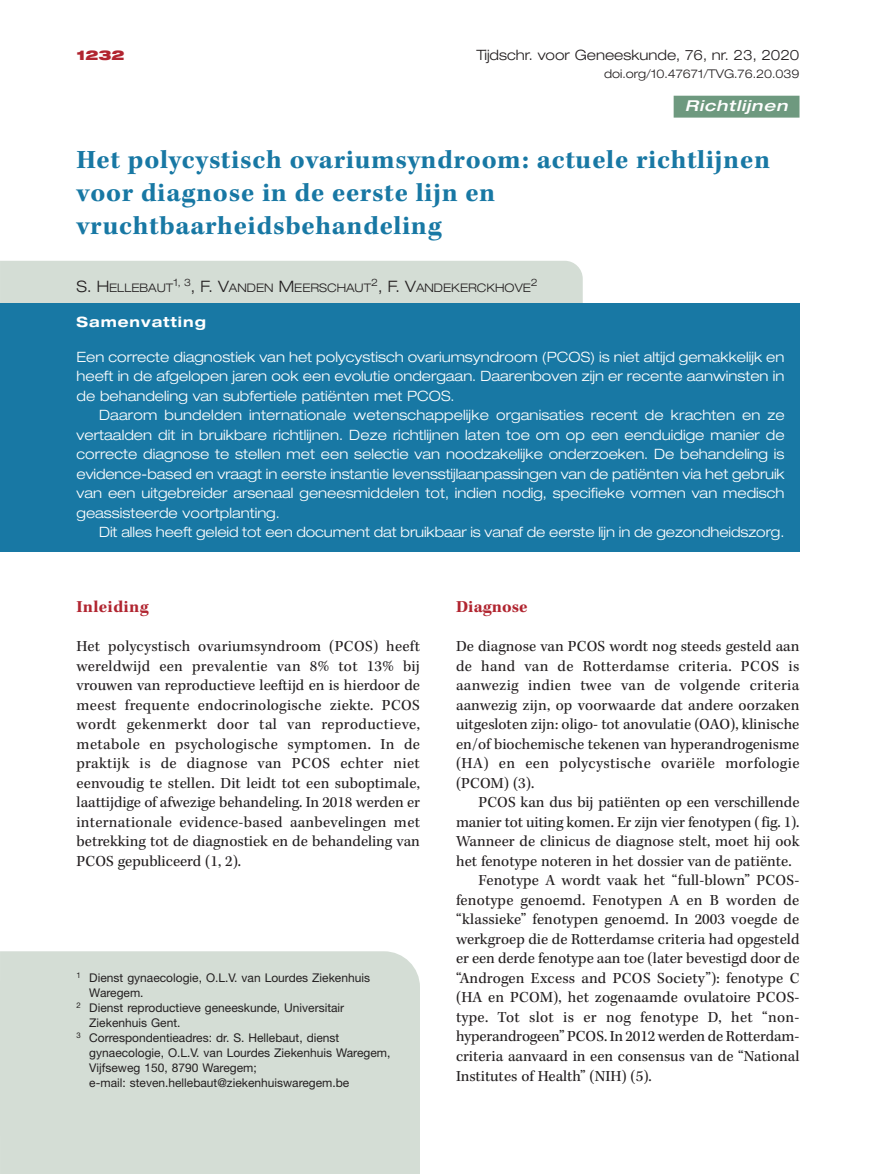
<style>
.page{position:relative;width:876px;height:1174px;background:#fff}
.page>*{position:absolute;margin:0;border:0;box-sizing:border-box;transform-origin:0 0}
.t1{font:700 27px/33px "Kepler Std";letter-spacing:.025em;color:#1878a4}
.t2{font:700 17.25px "Kepler Std";letter-spacing:.01em;color:#b12530}
.t3{font:15.75px/19.5px "Kepler Std";letter-spacing:.01em;color:#231f20;text-align:justify}
.t4{font:15.75px "Kepler Std";letter-spacing:-.01em;color:#231f20}
.t5{font:italic 500 expanded 15px "Helvetica Neue LT Std";letter-spacing:.05em;color:#fff;scale:1.1 1}
.t6{font:300 expanded 14.25px/19.5px "Helvetica Neue LT Std";color:#fff;text-align:justify}
.t7{font:300 expanded 14.25px "Helvetica Neue LT Std";color:#231f20}
.t8{font:700 expanded 14.25px "Helvetica Neue LT Std";letter-spacing:.07em;color:#fff}
.t9{font:900 expanded 13.5px "Helvetica Neue LT Std";color:#b12530}
.t10{font:12px "Helvetica Neue LT Std";color:#231f20}
.t11{font:300 expanded 12px "Helvetica Neue LT Std";color:#231f20}
.t12{font:300 expanded 11.85px "Helvetica Neue LT Std";color:#231f20}
.s1{font-size:15.75px}
</style>
<div class="page">
<div style="left:674px;top:96px;width:125px;height:22px;background:#6e997f"></div>
<div style="left:0;top:261px;width:583px;height:42px;background:#d4ddd5"></div>
<div style="left:0;top:303px;width:799px;height:42px;background:#1878a4"></div>
<div style="left:0;top:338px;width:799px;height:77px;background:#1878a4"></div>
<div style="left:0;top:396px;width:799px;height:136px;background:#1878a4"></div>
<div style="left:0;top:513px;width:799px;height:39px;background:#1878a4"></div>
<div style="left:0;top:951px;width:419px;height:30px;background:#d4ddd5"></div>
<div style="left:0;top:981px;width:420px;height:30px;background:#d4ddd5"></div>
<div style="left:0;top:1011px;width:420px;height:163px;background:#d4ddd5"></div>
<p class="t9" style="left:77px;top:46px;width:50px">1232</p>
<p class="t7" style="left:476px;top:46px;width:324px">Tijdschr. voor Geneeskunde, 76, nr. 23, 2020</p>
<p class="t11" style="left:604px;top:66px;width:197px">doi.org/10.47671/TVG.76.20.039</p>
<p class="t5" style="left:685px;top:97px;width:95px">Richtlijnen</p>
<h1 class="t1" style="left:77px;top:144px;width:695px">Het polycystisch ovariumsyndroom: actuele richtlijnen voor diagnose in de eerste lijn en vruchtbaarheidsbehandeling</h1>
<p class="t12" style="left:77px;top:280px;width:463px"><span class="s1">S. H</span>ELLEBAUT<sup>1,</sup> <sup>3</sup><span class="s1">, F. V</span>ANDEN <span class="s1">M</span>EERSCHAUT<sup>2</sup><span class="s1">, F. V</span>ANDEKERCKHOVE<sup>2</sup></p>
<p class="t8" style="left:77px;top:313px;width:131px">Samenvatting</p>
<p class="t6" style="left:77px;top:347px;width:709px">Een correcte diagnostiek van het polycystisch ovariumsyndroom (PCOS) is niet altijd gemakkelijk en heeft in de afgelopen jaren ook een evolutie ondergaan. Daarenboven zijn er recente aanwinsten in de behandeling van subfertiele patiënten met PCOS.</p>
<p class="t6" style="left:77px;top:405px;width:710px;text-indent:23px">Daarom bundelden internationale wetenschappelijke organisaties recent de krachten en ze vertaalden dit in bruikbare richtlijnen. Deze richtlijnen laten toe om op een eenduidige manier de correcte diagnose te stellen met een selectie van noodzakelijke onderzoeken. De behandeling is evidence-based en vraagt in eerste instantie levensstijlaanpassingen van de patiënten via het gebruik van een uitgebreider arsenaal geneesmiddelen tot, indien nodig, specifieke vormen van medisch geassisteerde voortplanting.</p>
<p class="t6" style="left:99px;top:522px;width:687px">Dit alles heeft geleid tot een document dat bruikbaar is vanaf de eerste lijn in de gezondheidszorg.</p>
<p class="t2" style="left:77px;top:597px;width:74px">Inleiding</p>
<p class="t3" style="left:77px;top:637px;width:345px">Het polycystisch ovariumsyndroom (PCOS) heeft wereldwijd een prevalentie van 8% tot 13% bij vrouwen van reproductieve leeftijd en is hierdoor de meest frequente endocrinologische ziekte. PCOS wordt gekenmerkt door tal van reproductieve, metabole en psychologische symptomen. In de praktijk is de diagnose van PCOS echter niet eenvoudig te stellen. Dit leidt tot een suboptimale, laattijdige of afwezige behandeling. In 2018 werden er internationale evidence-based aanbevelingen met betrekking tot de diagnostiek en de behandeling van PCOS gepubliceerd (1, 2).</p>
<p class="t10" style="left:77px;top:971px;width:295px"><sup>1</sup> Dienst gynaecologie, O.L.V. van Lourdes Ziekenhuis</p>
<p class="t10" style="left:89px;top:986px;width:56px">Waregem.</p>
<p class="t10" style="left:77px;top:1001px;width:269px"><sup>2</sup> Dienst reproductieve geneeskunde, Universitair</p>
<p class="t10" style="left:89px;top:1016px;width:93px">Ziekenhuis Gent.</p>
<p class="t10" style="left:77px;top:1031px;width:264px"><sup>3</sup> Correspondentieadres: dr. S. Hellebaut, dienst</p>
<p class="t10" style="left:89px;top:1046px;width:302px">gynaecologie, O.L.V. van Lourdes Ziekenhuis Waregem,</p>
<p class="t10" style="left:89px;top:1061px;width:169px">Vijfseweg 150, 8790 Waregem;</p>
<p class="t10" style="left:89px;top:1076px;width:262px">e-mail: steven.hellebaut@ziekenhuiswaregem.be</p>
<p class="t2" style="left:456px;top:597px;width:73px">Diagnose</p>
<p class="t3" style="left:456px;top:637px;width:345px">De diagnose van PCOS wordt nog steeds gesteld aan de hand van de Rotterdamse criteria. PCOS is aanwezig indien twee van de volgende criteria aanwezig zijn, op voorwaarde dat andere oorzaken uitgesloten zijn: oligo- tot anovulatie (OAO), klinische en/of biochemische tekenen van hyperandrogenisme (HA) en een polycystische ovariële morfologie (PCOM) (3).</p>
<p class="t3" style="left:478px;top:793px;width:322px">PCOS kan dus bij patiënten op een verschillende</p>
<p class="t4" style="left:456px;top:813px;width:345px">manier tot uiting komen. Er zijn vier fenotypen ( fig. 1).</p>
<p class="t3" style="left:456px;top:832px;width:345px">Wanneer de clinicus de diagnose stelt, moet hij ook</p>
<p class="t3" style="left:456px;top:852px;width:337px">het fenotype noteren in het dossier van de patiënte.</p>
<p class="t3" style="left:478px;top:871px;width:322px">Fenotype A wordt vaak het “full-blown” PCOS-</p>
<p class="t3" style="left:456px;top:891px;width:345px">fenotype genoemd. Fenotypen A en B worden de</p>
<p class="t3" style="left:456px;top:910px;width:345px">“klassieke” fenotypen genoemd. In 2003 voegde de</p>
<p class="t3" style="left:456px;top:930px;width:345px">werkgroep die de Rotterdamse criteria had opgesteld</p>
<p class="t3" style="left:456px;top:949px;width:345px">er een derde fenotype aan toe (later bevestigd door de</p>
<p class="t3" style="left:456px;top:969px;width:345px">“Androgen Excess and PCOS Society”): fenotype C</p>
<p class="t3" style="left:456px;top:988px;width:345px">(HA en PCOM), het zogenaamde ovulatoire PCOS-</p>
<p class="t3" style="left:456px;top:1008px;width:345px">type. Tot slot is er nog fenotype D, het “non-</p>
<p class="t3" style="left:456px;top:1027px;width:345px">hyperandrogeen” PCOS. In 2012 werden de Rotterdam-</p>
<p class="t3" style="left:456px;top:1047px;width:345px">criteria aanvaard in een consensus van de “National</p>
<p class="t3" style="left:456px;top:1066px;width:197px">Institutes of Health” (NIH) (5).</p>
</div>
